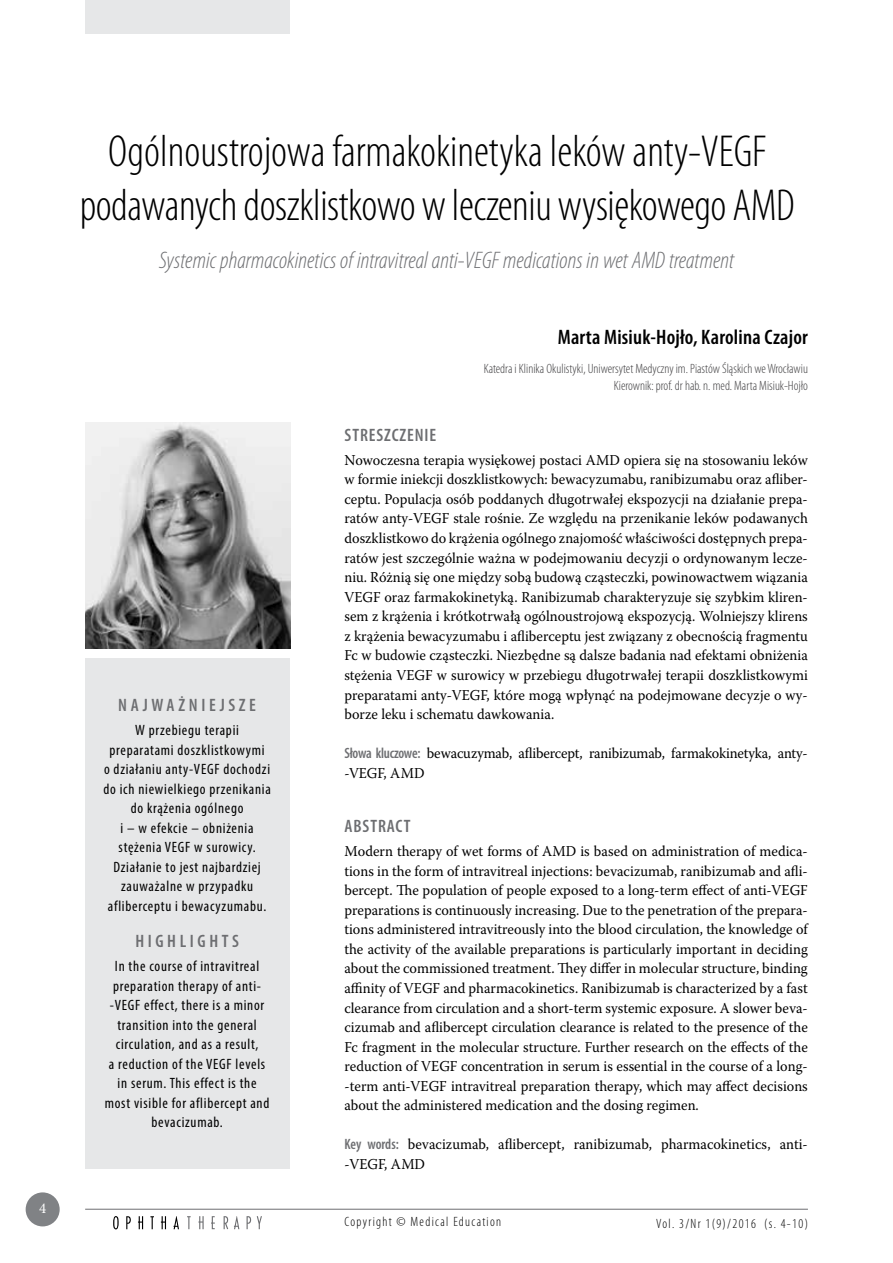
<style>
.page{position:relative;width:893px;height:1263px;background:#fff}
.page>*{position:absolute;margin:0;border:0;box-sizing:border-box;transform-origin:0 0}
.t1{font:300 condensed 45px/54px "Myriad Pro";letter-spacing:-.01em;color:#000;text-align:center}
.t2{font:italic 300 condensed 24px "Myriad Pro";color:#6d6e71}
.t3{font:600 condensed 21px "Myriad Pro";letter-spacing:.01em;color:#000}
.t4{font:600 condensed 18px "Myriad Pro";letter-spacing:.19em;color:#6d6e71}
.t5{font:600 condensed 18px "Myriad Pro";letter-spacing:.05em;color:#6d6e71}
.t6{font:15px/19.5px "Warnock Pro";color:#000;text-align:justify;scale:.95 1}
.t7{font:condensed 15px/19.5px "Myriad Pro";letter-spacing:.05em;color:#000;text-align:center}
.t8{font:15px "Minion Pro";color:#fff}
.t9{font:300 condensed 13.5px/16.5px "Myriad Pro";color:#414042;text-align:right}
.t10{font:300 condensed 13.5px "Myriad Pro";letter-spacing:.1em;color:#000}
.s1{font-family:"Myriad Pro";font-weight:600;font-stretch:condensed;color:#6d6e71}
.s2{font-style:italic}
</style>
<div class="page">
<div style="left:26px;top:1192px;width:34px;height:34px;background:#808285;border-radius:50%"></div>
<svg style="left:187px;top:1216px;width:4px;height:13px"></svg>
<svg style="left:198px;top:1216px;width:6px;height:13px"></svg>
<svg style="left:211px;top:1216px;width:4px;height:13px"></svg>
<svg style="left:224px;top:1216px;width:4px;height:13px"></svg>
<svg style="left:234px;top:1216px;width:5px;height:13px"></svg>
<svg style="left:247px;top:1216px;width:4px;height:13px"></svg>
<svg style="left:257px;top:1216px;width:5px;height:13px"></svg>
<svg style="left:113px;top:1216px;width:6px;height:13px"></svg>
<svg style="left:126px;top:1216px;width:5px;height:13px"></svg>
<svg style="left:138px;top:1216px;width:5px;height:13px"></svg>
<svg style="left:150px;top:1216px;width:4px;height:13px"></svg>
<svg style="left:161px;top:1216px;width:5px;height:13px"></svg>
<svg style="left:174px;top:1216px;width:5px;height:13px"></svg>
<hr style="left:85px;top:1209px;width:723px;height:1px;background:#6d6e71">
<div style="left:86px;top:659px;width:204px;height:510px;background:#e6e7e8"></div>
<div style="left:86px;top:0;width:204px;height:34px;background:#e6e7e8"></div>
<img style="left:85px;top:422px;width:205px;height:226px">
<p class="t8" style="left:39px;top:1198px;width:9px">4</p>
<h1 class="t1" style="left:80px;top:124px;width:717px">Ogólnoustrojowa farmakokinetyka leków anty-VEGF podawanych doszklistkowo w leczeniu wysiękowego AMD</h1>
<h2 class="t2" style="left:159px;top:246px;width:577px">Systemic pharmacokinetics of intravitreal anti-VEGF medications in wet AMD treatment</h2>
<p class="t4" style="left:118px;top:694px;width:139px">Najważn iejsze</p>
<p class="t7" style="left:103px;top:720px;width:169px">W przebiegu terapii preparatami doszklistkowymi<br>o działaniu anty-VEGF dochodzi do ich niewielkiego przenikania do krążenia ogólnego<br>i – w efekcie – obniżenia stężenia VEGF w surowicy.<br>Działanie to jest najbardziej zauważalne w przypadku afliberceptu i bewacyzumabu.</p>
<p class="t4" style="left:135px;top:930px;width:105px">High ligh ts</p>
<p class="t7" style="left:105px;top:956px;width:166px">In the course of intravitreal preparation therapy of anti--VEGF effect, there is a minor transition into the general circulation, and as a result,<br>a reduction of the VEGF levels in serum. This effect is the most visible for aflibercept and bevacizumab.</p>
<h3 class="t3" style="left:558px;top:324px;width:252px">Marta Misiuk-Hojło, Karolina Czajor</h3>
<p class="t9" style="left:484px;top:361px;width:326px">Katedra i Klinika Okulistyki, Uniwersytet Medyczny im. Piastów Śląskich we Wrocławiu<br>Kierownik: prof. dr hab. n. med. Marta Misiuk-Hojło</p>
<p class="t5" style="left:345px;top:424px;width:93px">Streszczenie</p>
<p class="t6" style="left:344px;top:450px;width:489px">Nowoczesna terapia wysiękowej postaci AMD opiera się na stosowaniu leków w formie iniekcji doszklistkowych: bewacyzumabu, ranibizumabu oraz afliber&shy;ceptu. Populacja osób poddanych długotrwałej ekspozycji na działanie prepa&shy;ratów anty-VEGF stale rośnie. Ze względu na przenikanie leków podawanych doszklistkowo do krążenia ogólnego znajomość właściwości dostępnych prepa&shy;ratów jest szczególnie ważna w podejmowaniu decyzji o ordynowanym lecze&shy;niu. Różnią się one między sobą budową cząsteczki, powinowactwem wiązania VEGF oraz farmakokinetyką. Ranibizumab charakteryzuje się szybkim kliren&shy;sem z krążenia i krótkotrwałą ogólnoustrojową ekspozycją. Wolniejszy klirens z krążenia bewacyzumabu i afliberceptu jest związany z obecnością fragmentu Fc w budowie cząsteczki. Niezbędne są dalsze badania nad efektami obniżenia stężenia VEGF w surowicy w przebiegu długotrwałej terapii doszklistkowymi preparatami anty-VEGF, które mogą wpłynąć na podejmowane decyzje o wy&shy;borze leku i schematu dawkowania.</p>
<p class="t6" style="left:344px;top:743px;width:489px"><span class="s1">Słowa kluczowe:</span> bewacuzymab, aflibercept, ranibizumab, farmakokinetyka, anty--VEGF, AMD</p>
<p class="t5" style="left:345px;top:815px;width:67px">Abstract</p>
<p class="t6" style="left:344px;top:841px;width:489px">Modern therapy of wet forms of AMD is based on administration of medica&shy;tions in the form of intravitreal injections: bevacizumab, ranibizumab and afli&shy;bercept. The population of people exposed to a long-term effect of anti-VEGF preparations is continuously increasing. Due to the penetration of the prepara&shy;tions administered intravitreously into the blood circulation, the knowledge of the activity of the available preparations is particularly important in deciding about the commissioned treatment. They differ in molecular structure, binding affinity of VEGF and pharmacokinetics. Ranibizumab is characterized by a fast clearance from circulation and a short-term systemic exposure. A slower beva&shy;cizumab and aflibercept circulation clearance is related to the presence of the Fc fragment in the molecular structure. Further research on the effects of the reduction of VEGF concentration in serum is essential in the course of a long--term anti-VEGF intravitreal preparation therapy, which may affect decisions about the administered medication and the dosing regimen.</p>
<p class="t6" style="left:344px;top:1134px;width:489px"><span class="s1">Key words:</span> bevacizumab, aflibercept, ranibizumab, pharmacokinetics, anti--VEGF, AMD</p>
<p class="t10" style="left:345px;top:1214px;width:158px">Copyright © Medical Education</p>
<p class="t10" style="left:642px;top:1215px;width:163px">Vol. 2/Nr 4(8)/2015 <span class="s2">(s. .. .-.....</span></p>
<p class="t10" style="left:656px;top:1215px;width:153px">Vol. 3/Nr 1(9)/2016 (s. 4-10)</p>
</div>
